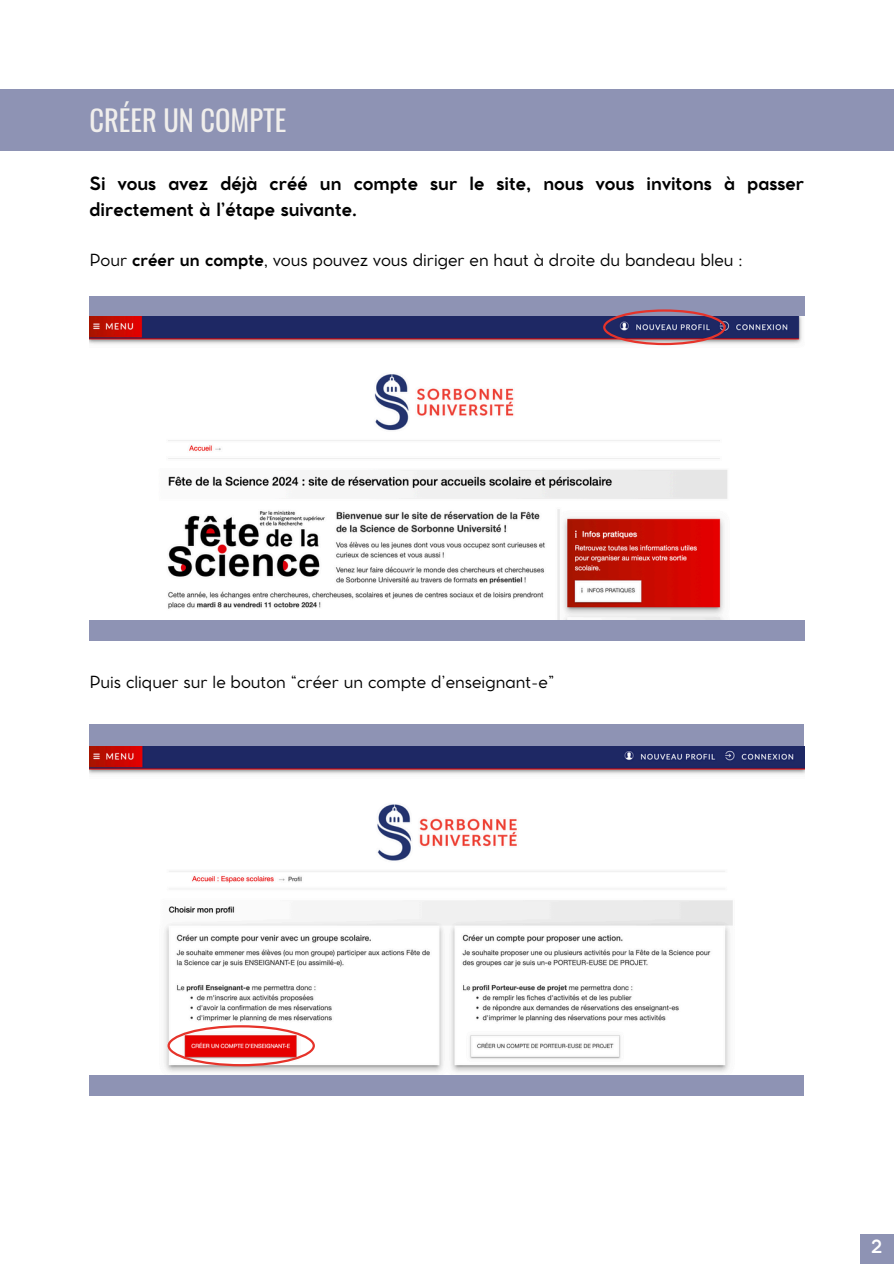
<style>
.page{position:relative;width:894px;height:1264px;background:#fff}
.page>*{position:absolute;margin:0;border:0;box-sizing:border-box;transform-origin:0 0}
.t1{font:28.5px "Oswald";color:#f0eeec}
.t2{font:700 18px/25.8px "Cocomat Pro";color:#000}
.t3{font:700 18px "Cocomat Pro";color:#fff}
.t4{font:16.5px "Cocomat Pro";color:#000}
.s1{font-weight:700}
</style>
<div class="page">
<div style="left:860px;top:1233px;width:33px;height:30px;background:#8e93b4"></div>
<div style="left:0;top:89px;width:893px;height:62px;background:#8e93b4"></div>
<div style="left:89px;top:296px;width:715px;height:344px;background:#8e93b4"></div>
<img style="left:89px;top:317px;width:715px;height:302px">
<svg style="left:603px;top:309px;width:122px;height:36px;background:#6a5377"></svg>
<div style="left:89px;top:724px;width:714px;height:372px;background:#8e93b4"></div>
<img style="left:89px;top:746px;width:715px;height:328px">
<svg style="left:167px;top:1025px;width:148px;height:41px;background:#ed8382"></svg>
<p class="t1" style="left:89px;top:98px;width:198px">CRÉER UN COMPTE</p>
<p class="t2" style="left:89px;top:172px;width:716px">Si vous avez déjà créé un compte sur le site, nous vous invitons à passer directement à l’étape suivante.</p>
<p class="t4" style="left:89px;top:254px;width:654px">Pour <span class="s1">créer un compte</span>, vous pouvez vous diriger en haut à droite du bandeau bleu :</p>
<p class="t4" style="left:89px;top:676px;width:466px">Puis cliquer sur le bouton “créer un compte d’enseignant-e”</p>
<p class="t3" style="left:871px;top:1239px;width:13px">2</p>
</div>
